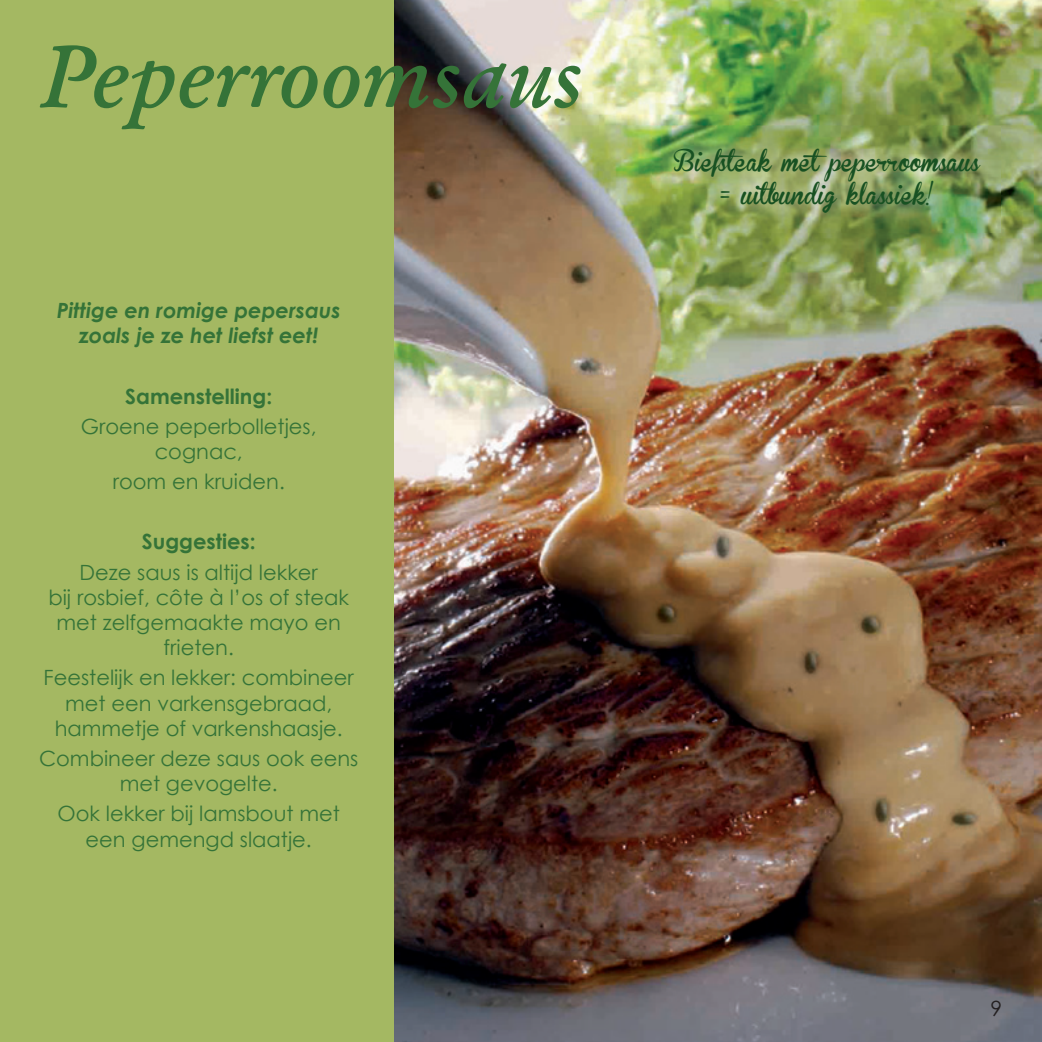
<style>
.page{position:relative;width:1042px;height:1042px;background:#fff}
.page>*{position:absolute;margin:0;border:0;box-sizing:border-box;transform-origin:0 0}
.t1{font:italic 600 87.5px "Garamond";color:#357338}
.t2{font:21px/25.2px "Century Gothic";color:#357338;text-align:center}
.t3{font:italic 700 21px/25.2px "Century Gothic";color:#357338;text-align:center}
.t4{font:21px/33.2px "Brannboll Fet";color:#185122;text-align:center}
.t5{font:700 21px "Century Gothic";color:#357338}
.t6{font:21px "Century Gothic";color:#231f20}
</style>
<div class="page">
<img style="left:394px;top:0;width:648px;height:1042px">
<div style="left:0;top:0;width:394px;height:1042px;background:#a4b862"></div>
<img style="left:652px;top:126px;width:348px;height:107px">
<h1 class="t1" style="left:40px;top:18px;width:544px">Peperroomsaus</h1>
<p class="t3" style="left:57px;top:297px;width:285px">Pittige en romige pepersaus zoals je ze het liefst eet!</p>
<p class="t5" style="left:125px;top:380px;width:148px">Samenstelling:</p>
<p class="t2" style="left:81px;top:413px;width:237px">Groene peperbolletjes, cognac,</p>
<p class="t2" style="left:113px;top:469px;width:174px">room en kruiden.</p>
<p class="t5" style="left:142px;top:526px;width:115px">Suggesties:</p>
<p class="t2" style="left:48px;top:559px;width:302px">Deze saus is altijd lekker<br>bij rosbief, côte à l’os of steak met zelfgemaakte mayo en frieten.</p>
<p class="t2" style="left:44px;top:665px;width:312px">Feestelijk en lekker: combineer met een varkensgebraad, hammetje of varkenshaasje.</p>
<p class="t2" style="left:39px;top:745px;width:321px">Combineer deze saus ook eens met gevogelte.</p>
<p class="t2" style="left:58px;top:801px;width:284px">Ook lekker bij lamsbout met een gemengd slaatje.</p>
<p class="t4" style="left:674px;top:146px;width:307px">Biefsteak metpeperroomsaus -- uitbundig klassiek!</p>
<p class="t6" style="left:990px;top:994px;width:13px">9</p>
</div>
